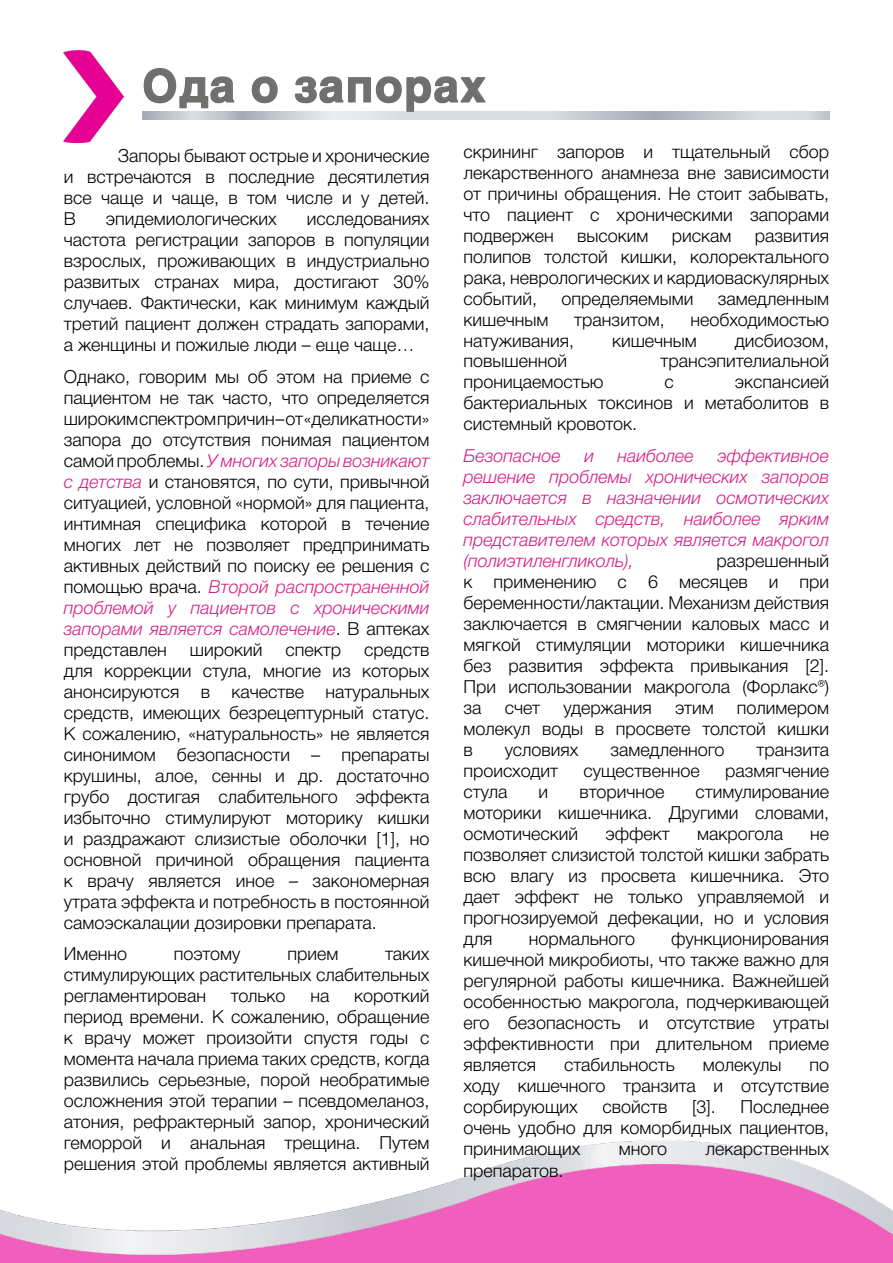
<style>
.page{position:relative;width:893px;height:1263px;background:#fff}
.page>*{position:absolute;margin:0;border:0;box-sizing:border-box;transform-origin:0 0}
.t1{font:700 45px "Helvetica";letter-spacing:.04em;color:#6f6f6e}
.t2{font:300 18px/21px "Helvetica Neue Cyr";color:#000;text-align:justify}
.t3{font:italic 300 18px/21px "Helvetica Neue Cyr";color:#d41f85;text-align:justify}
.s1{font-style:italic;color:#d41f85}
</style>
<div class="page">
<img style="left:0;top:1140px;width:893px;height:123px">
<img style="left:64px;top:50px;width:59px;height:92px">
<svg style="left:143px;top:68px;width:92px;height:41px"></svg>
<svg style="left:251px;top:76px;width:27px;height:28px"></svg>
<svg style="left:294px;top:76px;width:194px;height:37px"></svg>
<h1 class="t1" style="left:142px;top:50px;width:345px">Ода о запорах</h1>
<p class="t2" style="left:64px;top:145px;width:367px;text-indent:54px">Запоры бывают острые и хронические и встречаются в последние десятилетия все чаще и чаще, в том числе и у детей.<br>В</p>
<p class="t2" style="left:64px;top:208px;width:367px;text-indent:243px">исследованиях частота регистрации запоров в популяции взрослых, проживающих в индустриально развитых странах мира, достигают 30% случаев. Фактически, как минимум каждый третий пациент должен страдать запорами, а женщины и пожилые люди – еще чаще…</p>
<p class="t2" style="left:64px;top:366px;width:367px">Однако, говорим мы об этом на приеме с пациентом не так часто, что определяется широким спектром причин – от «деликатности» запора до отсутствия понимая пациентом самой проблемы. <span class="s1">У многих запоры возникают с детства</span> и становятся, по сути, привычной ситуацией, условной «нормой» для пациента, интимная специфика которой в течение многих лет не позволяет предпринимать активных действий по поиску ее решения с помощью врача. <span class="s1">Второй распространенной проблемой у пациентов с хроническими запорами является самолечение</span>. В аптеках представлен</p>
<p class="t2" style="left:106px;top:208px;width:172px">эпидемиологических</p>
<p class="t2" style="left:190px;top:639px;width:74px">широкий</p>
<p class="t2" style="left:285px;top:639px;width:57px">спектр</p>
<p class="t2" style="left:64px;top:639px;width:367px;text-indent:300px">средств для коррекции стула, многие из которых анонсируются в качестве натуральных средств, имеющих безрецептурный статус.<br>К сожалению, «натуральность» не является синонимом безопасности – препараты крушины, алое, сенны и др. достаточно грубо достигая слабительного эффекта избыточно стимулируют моторику кишки и раздражают слизистые оболочки [1], но основной причиной обращения пациента к врачу является иное – закономерная утрата эффекта и потребность в постоянной самоэскалации дозировки препарата.</p>
<p class="t2" style="left:64px;top:944px;width:65px">Именно</p>
<p class="t2" style="left:174px;top:944px;width:68px">поэтому</p>
<p class="t2" style="left:287px;top:944px;width:53px">прием</p>
<p class="t2" style="left:64px;top:944px;width:367px;text-indent:321px">таких стимулирующих растительных слабительных регламентирован</p>
<p class="t2" style="left:64px;top:986px;width:367px;text-indent:290px">короткий период времени. К сожалению, обращение к врачу может произойти спустя годы с момента начала приема таких средств, когда развились серьезные, порой необратимые осложнения этой терапии – псевдомеланоз, атония, рефрактерный запор, хронический геморрой и анальная трещина. Путем решения этой проблемы является активный</p>
<p class="t2" style="left:231px;top:986px;width:56px">только</p>
<p class="t2" style="left:310px;top:986px;width:21px">на</p>
<p class="t2" style="left:463px;top:141px;width:367px">скрининг запоров и тщательный сбор лекарственного анамнеза вне зависимости от причины обращения. Не стоит забывать, что пациент с хроническими запорами подвержен</p>
<p class="t2" style="left:463px;top:225px;width:367px;text-indent:291px">развития полипов толстой кишки, колоректального рака, неврологических и кардиоваскулярных событий,</p>
<p class="t2" style="left:577px;top:225px;width:73px">высоким</p>
<p class="t2" style="left:672px;top:225px;width:61px">рискам</p>
<p class="t2" style="left:561px;top:288px;width:133px">определяемыми</p>
<p class="t2" style="left:718px;top:288px;width:113px">замедленным</p>
<p class="t2" style="left:463px;top:309px;width:86px">кишечным</p>
<p class="t2" style="left:574px;top:309px;width:92px">транзитом,</p>
<p class="t2" style="left:691px;top:309px;width:140px">необходимостью</p>
<p class="t2" style="left:463px;top:330px;width:112px">натуживания,</p>
<p class="t2" style="left:612px;top:330px;width:86px">кишечным</p>
<p class="t2" style="left:735px;top:330px;width:96px">дисбиозом,</p>
<p class="t2" style="left:463px;top:351px;width:105px">повышенной</p>
<p class="t2" style="left:661px;top:351px;width:170px">трансэпителиальной</p>
<p class="t2" style="left:463px;top:372px;width:142px">проницаемостью</p>
<p class="t2" style="left:664px;top:372px;width:11px">с</p>
<p class="t2" style="left:463px;top:372px;width:367px;text-indent:271px">экспансией бактериальных токсинов и метаболитов в системный кровоток.</p>
<p class="t3" style="left:463px;top:445px;width:99px">Безопасное</p>
<p class="t3" style="left:584px;top:445px;width:11px">и</p>
<p class="t3" style="left:617px;top:445px;width:78px">наиболее</p>
<p class="t3" style="left:463px;top:445px;width:367px;text-indent:254px">эффективное решение проблемы хронических запоров заключается в назначении осмотических слабительных средств, наиболее ярким представителем которых является макрогол (полиэтиленгликоль),</p>
<p class="t2" style="left:463px;top:550px;width:367px;text-indent:253px">разрешенный к применению c 6 месяцев и при беременности/лактации. Механизм действия заключается в смягчении каловых масс и мягкой стимуляции моторики кишечника без развития эффекта привыкания [2].<br>При использовании макрогола (Форлакс®) за</p>
<p class="t2" style="left:463px;top:697px;width:367px;text-indent:273px">полимером молекул воды в просвете толстой кишки в</p>
<p class="t2" style="left:505px;top:697px;width:37px">счет</p>
<p class="t2" style="left:563px;top:697px;width:90px">удержания</p>
<p class="t2" style="left:675px;top:697px;width:40px">этим</p>
<p class="t2" style="left:505px;top:739px;width:75px">условиях</p>
<p class="t2" style="left:610px;top:739px;width:116px">замедленного</p>
<p class="t2" style="left:756px;top:739px;width:74px">транзита</p>
<p class="t2" style="left:463px;top:760px;width:96px">происходит</p>
<p class="t2" style="left:584px;top:760px;width:118px">существенное</p>
<p class="t2" style="left:725px;top:760px;width:105px">размягчение</p>
<p class="t2" style="left:463px;top:781px;width:45px">стула</p>
<p class="t2" style="left:539px;top:781px;width:11px">и</p>
<p class="t2" style="left:579px;top:781px;width:87px">вторичное</p>
<p class="t2" style="left:463px;top:781px;width:367px;text-indent:232px">стимулирование моторики кишечника. Другими словами, осмотический</p>
<p class="t2" style="left:605px;top:823px;width:66px">эффект</p>
<p class="t2" style="left:697px;top:823px;width:88px">макрогола</p>
<p class="t2" style="left:463px;top:823px;width:367px;text-indent:347px">не позволяет слизистой толстой кишки забрать всю влагу из просвета кишечника. Это дает эффект не только управляемой и прогнозируемой дефекации, но и условия для</p>
<p class="t2" style="left:463px;top:928px;width:367px;text-indent:208px">функционирования кишечной микробиоты, что также важно для регулярной работы кишечника. Важнейшей особенностью макрогола, подчеркивающей его безопасность и отсутствие утраты эффективности при длительном приеме является</p>
<p class="t2" style="left:529px;top:928px;width:108px">нормального</p>
<p class="t2" style="left:564px;top:1054px;width:112px">стабильность</p>
<p class="t2" style="left:703px;top:1054px;width:80px">молекулы</p>
<p class="t2" style="left:463px;top:1054px;width:367px;text-indent:346px">по ходу кишечного транзита и отсутствие сорбирующих</p>
<p class="t2" style="left:602px;top:1096px;width:67px">свойств</p>
<p class="t2" style="left:692px;top:1096px;width:25px">[3].</p>
<p class="t2" style="left:463px;top:1096px;width:367px;text-indent:277px">Последнее очень удобно для коморбидных пациентов, принимающих</p>
<p class="t2" style="left:619px;top:1138px;width:50px">много</p>
<p class="t2" style="left:705px;top:1138px;width:125px">лекарственных</p>
<p class="t2" style="left:463px;top:1160px;width:102px">препаратов.</p>
</div>
